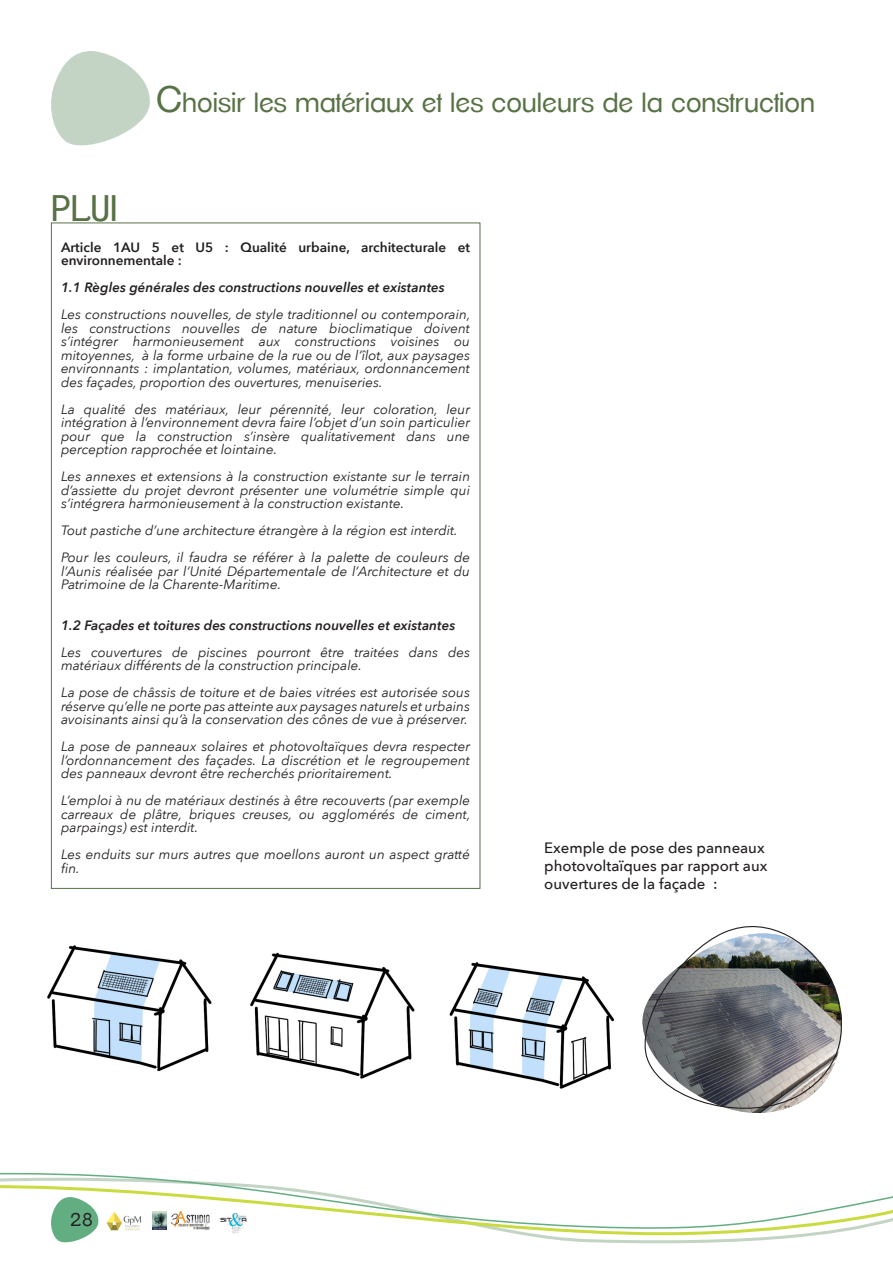
<style>
.page{position:relative;width:893px;height:1263px;background:#fff}
.page>*{position:absolute;margin:0;border:0;box-sizing:border-box;transform-origin:0 0}
.t1{font:36px "Clemente P Dag";color:#587246}
.t2{font:27px "Clemente P Dag";color:#587246}
.t3{font:18px "Clemente P Dag";color:#231f20}
.t4{font:500 15px/18px "Avenir Next";color:#231f20}
.t5{font:italic 13.5px/13.5px "Avenir Next";color:#231f20;text-align:justify}
.t6{font:italic 600 13.5px "Avenir Next";color:#231f20}
.t7{font:600 13.5px/13.5px "Avenir Next";color:#231f20}
.s1{font-size:36px}
</style>
<div class="page">
<svg style="left:55px;top:1237px;width:744px;height:7px"></svg>
<svg style="left:52px;top:1232px;width:786px;height:5px"></svg>
<svg style="left:0;top:1172px;width:893px;height:60px"></svg>
<svg style="left:51px;top:51px;width:99px;height:95px"></svg>
<img style="left:47px;top:945px;width:368px;height:134px">
<img style="left:449px;top:962px;width:166px;height:127px">
<svg style="left:642px;top:926px;width:200px;height:187px"></svg>
<p class="t1" style="left:51px;top:187px;width:68px">PLUI</p>
<p class="t2" style="left:156px;top:86px;width:660px"><span class="s1">C</span>hoisir les matériaux et les couleurs de la construction</p>
<p class="t7" style="left:61px;top:240px;width:411px">Article 1AU 5 et U5 : Qualité urbaine, architecturale et environnementale :</p>
<p class="t6" style="left:61px;top:276px;width:385px">1.1 Règles générales des constructions nouvelles et existantes</p>
<p class="t5" style="left:61px;top:307px;width:411px">Les constructions nouvelles, de style traditionnel ou contemporain, les constructions nouvelles de nature bioclimatique doivent s’intégrer harmonieusement aux constructions voisines ou mitoyennes, à la forme urbaine de la rue ou de l’îlot, aux paysages environnants : implantation, volumes, matériaux, ordonnancement des façades, proportion des ouvertures, menuiseries.</p>
<p class="t5" style="left:61px;top:402px;width:411px">La qualité des matériaux, leur pérennité, leur coloration, leur intégration à l’environnement devra faire l’objet d’un soin particulier pour que la construction s’insère qualitativement dans une perception rapprochée et lointaine.</p>
<p class="t5" style="left:61px;top:469px;width:411px">Les annexes et extensions à la construction existante sur le terrain d’assiette du projet devront présenter une volumétrie simple qui s’intégrera harmonieusement à la construction existante.</p>
<p class="t5" style="left:61px;top:523px;width:398px">Tout pastiche d’une architecture étrangère à la région est interdit.</p>
<p class="t5" style="left:61px;top:550px;width:411px">Pour les couleurs, il faudra se référer à la palette de couleurs de l’Aunis réalisée par l’Unité Départementale de l’Architecture et du Patrimoine de la Charente-Maritime.</p>
<p class="t6" style="left:61px;top:613px;width:396px">1.2 Façades et toitures des constructions nouvelles et existantes</p>
<p class="t5" style="left:61px;top:645px;width:411px">Les couvertures de piscines pourront être traitées dans des matériaux différents de la construction principale.</p>
<p class="t5" style="left:61px;top:685px;width:411px">La pose de châssis de toiture et de baies vitrées est autorisée sous réserve qu’elle ne porte pas atteinte aux paysages naturels et urbains avoisinants ainsi qu’à la conservation des cônes de vue à préserver.</p>
<p class="t5" style="left:61px;top:739px;width:411px">La pose de panneaux solaires et photovoltaïques devra respecter l’ordonnancement des façades. La discrétion et le regroupement des panneaux devront être recherchés prioritairement.</p>
<p class="t5" style="left:61px;top:793px;width:411px">L’emploi à nu de matériaux destinés à être recouverts (par exemple carreaux de plâtre, briques creuses, ou agglomérés de ciment, parpaings) est interdit.</p>
<p class="t5" style="left:61px;top:847px;width:411px">Les enduits sur murs autres que moellons auront un aspect gratté fin.</p>
<p class="t4" style="left:544px;top:838px;width:225px">Exemple de pose des panneaux photovoltaïques par rapport aux ouvertures de la façade :</p>
<h3 class="t3" style="left:70px;top:1209px;width:24px">28</h3>
</div>
